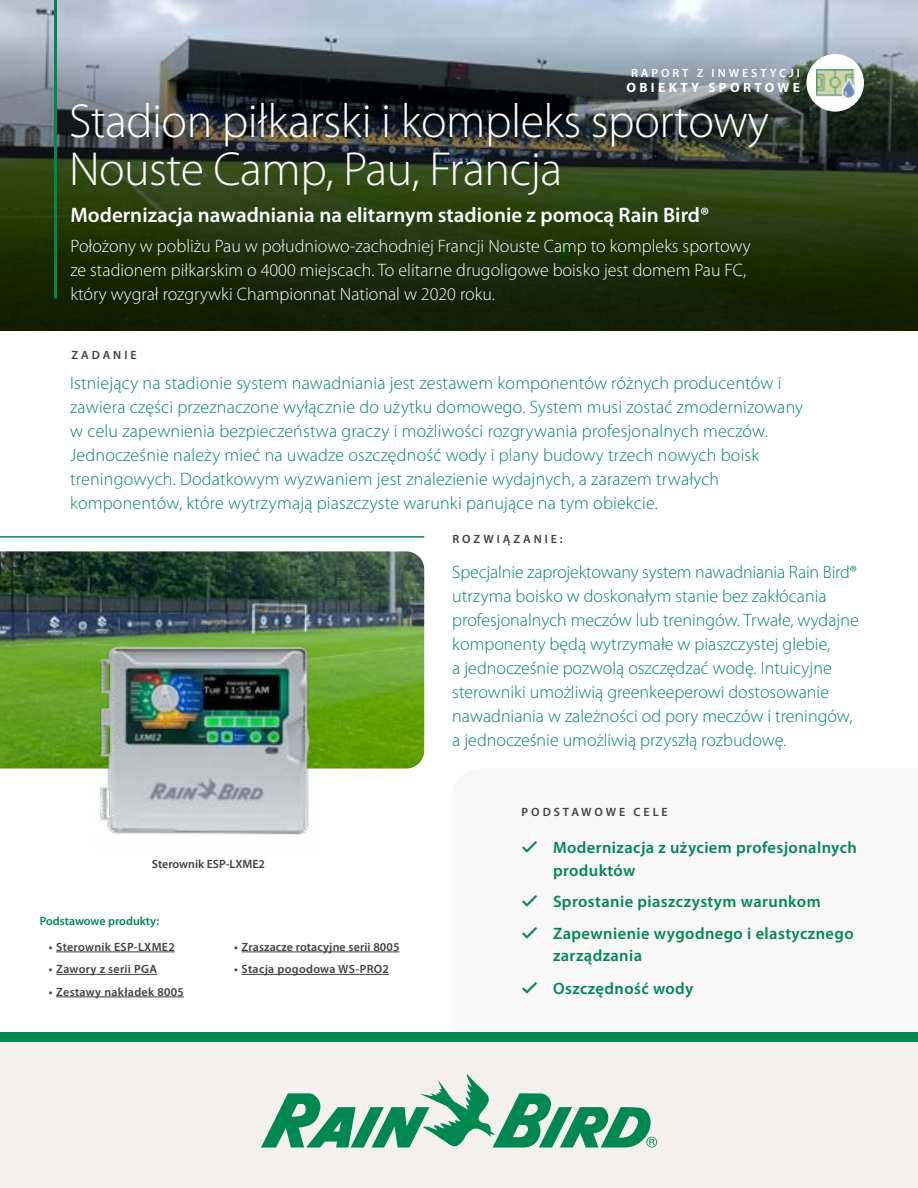
<style>
.page{position:relative;width:918px;height:1188px;background:#fff}
.page>*{position:absolute;margin:0;border:0;box-sizing:border-box;transform-origin:0 0}
.t1{font:300 48px/48px "Myriad Pro";letter-spacing:-.01em;color:#fff}
.t2{font:600 21px "Myriad Pro";color:#fff}
.t3{font:300 18px/24px "Myriad Pro";letter-spacing:.005em;color:#008751}
.t4{font:300 18px/24px "Myriad Pro";color:#fff}
.t5{font:600 16.5px/22.5px "Myriad Pro";letter-spacing:.025em;color:#008751}
.t6{font:700 13.5px "Myriad Pro";letter-spacing:.245em;color:#fff}
.t7{font:600 12px "Myriad Pro";letter-spacing:.025em;color:#414042}
.t8{font:600 12px "Myriad Pro";letter-spacing:.245em;color:#414042}
.t9{font:600 12px "Myriad Pro";color:#008751}
.t10{font:600 12px "Myriad Pro";color:#414042}
.t11{font:600 12px "Myriad Pro";letter-spacing:.245em;color:#fff}
</style>
<div class="page">
<img style="left:0;top:0;width:918px;height:35px">
<svg style="left:0;top:35px;width:918px;height:295px;background:#34422e"></svg>
<hr style="left:54px;top:0;width:3px;height:298px;background:#008751">
<div style="left:0;top:1042px;width:918px;height:146px;background:#f4f0f0"></div>
<svg style="left:261px;top:1074px;width:396px;height:74px"></svg>
<div style="left:0;top:1032px;width:918px;height:10px;background:#008751"></div>
<div style="left:806px;top:54px;width:58px;height:58px;background:#fff;border-radius:50%"></div>
<img style="left:817px;top:70px;width:38px;height:28px">
<hr style="left:0;top:536px;width:424px;height:2px;background:#008752">
<hr style="left:56px;top:952px;width:119px;height:1px;background:#414042">
<hr style="left:56px;top:974px;width:101px;height:1px;background:#414042">
<hr style="left:56px;top:997px;width:128px;height:1px;background:#414042">
<hr style="left:242px;top:952px;width:157px;height:1px;background:#414042">
<hr style="left:242px;top:974px;width:147px;height:1px;background:#414042">
<img style="left:0;top:551px;width:424px;height:218px">
<img style="left:94px;top:628px;width:223px;height:207px">
<p class="t11" style="left:631px;top:66px;width:171px">RAPORT Z INWESTYCJI</p>
<p class="t6" style="left:627px;top:79px;width:175px">OBIEKTY SPORTOWE</p>
<h1 class="t1" style="left:69px;top:97px;width:701px">Stadion piłkarski i kompleks sportowy<br>Nouste Camp, Pau, Francja</h1>
<p class="t2" style="left:70px;top:201px;width:640px">Modernizacja nawadniania na elitarnym stadionie z pomocą Rain Bird®</p>
<p class="t4" style="left:70px;top:233px;width:682px">Położony w pobliżu Pau w południowo-zachodniej Francji Nouste Camp to kompleks sportowy ze stadionem piłkarskim o 4000 miejscach. To elitarne drugoligowe boisko jest domem Pau FC, który wygrał rozgrywki Championnat National w 2020 roku.</p>
<p class="t8" style="left:71px;top:348px;width:67px">ZADANIE</p>
<p class="t3" style="left:70px;top:370px;width:735px">Istniejący na stadionie system nawadniania jest zestawem komponentów różnych producentów i zawiera części przeznaczone wyłącznie do użytku domowego. System musi zostać zmodernizowany w celu zapewnienia bezpieczeństwa graczy i możliwości rozgrywania profesjonalnych meczów.<br>Jednocześnie należy mieć na uwadze oszczędność wody i plany budowy trzech nowych boisk treningowych. Dodatkowym wyzwaniem jest znalezienie wydajnych, a zarazem trwałych komponentów, które wytrzymają piaszczyste warunki panujące na tym obiekcie.</p>
<p class="t8" style="left:452px;top:532px;width:112px">ROZWIĄZANIE:</p>
<p class="t3" style="left:452px;top:560px;width:408px">Specjalnie zaprojektowany system nawadniania Rain Bird® utrzyma boisko w doskonałym stanie bez zakłócania profesjonalnych meczów lub treningów. Trwałe, wydajne komponenty będą wytrzymałe w piaszczystej glebie,<br>a jednocześnie pozwolą oszczędzać wodę. Intuicyjne sterowniki umożliwią greenkeeperowi dostosowanie nawadniania w zależności od pory meczów i treningów, a jednocześnie umożliwią przyszłą rozbudowę.</p>
<p class="t10" style="left:152px;top:857px;width:115px">Sterownik ESP-LXME2</p>
<p class="t9" style="left:40px;top:913px;width:121px">Podstawowe produkty:</p>
<p class="t7" style="left:49px;top:939px;width:128px">• Sterownik ESP-LXME2</p>
<p class="t7" style="left:49px;top:962px;width:110px">• Zawory z serii PGA</p>
<p class="t7" style="left:49px;top:984px;width:137px">• Zestawy nakładek 8005</p>
<p class="t7" style="left:234px;top:939px;width:167px">• Zraszacze rotacyjne serii 8005</p>
<p class="t7" style="left:234px;top:962px;width:156px">• Stacja pogodowa WS-PRO2</p>
<p class="t8" style="left:522px;top:804px;width:148px">PODSTAWOWE CELE</p>
<p class="t5" style="left:553px;top:836px;width:305px">Modernizacja z użyciem profesjonalnych produktów</p>
<p class="t5" style="left:553px;top:885px;width:302px;line-height:31.5px">Sprostanie piaszczystym warunkom<br>Zapewnienie wygodnego i elastycznego</p>
<p class="t5" style="left:553px;top:939px;width:142px;line-height:33px">zarządzania<br>Oszczędność wody</p>
</div>
